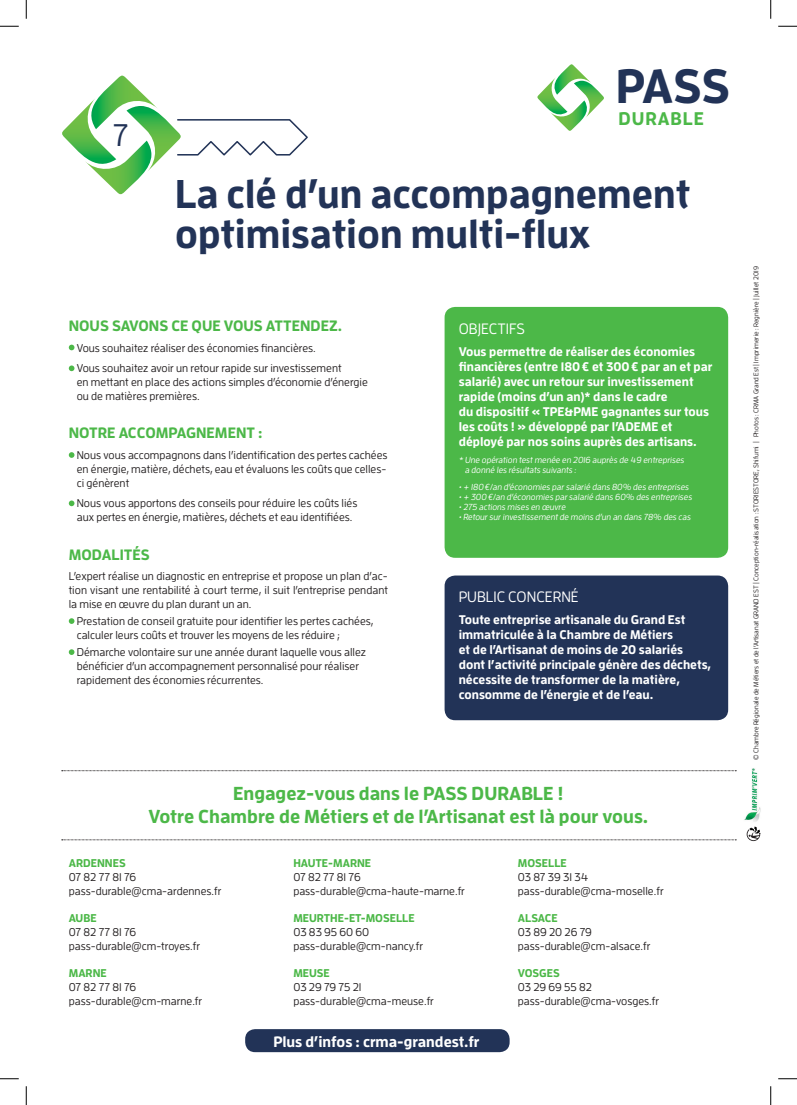
<style>
.page{position:relative;width:797px;height:1105px;background:#fff}
.page>*{position:absolute;margin:0;border:0;box-sizing:border-box;transform-origin:0 0}
.t1{font:700 48px "Enzo OT";color:#223357}
.t2{font:700 40px/40px "Enzo OT";color:#223357}
.t3{font:500 31.12px "Enzo OT";color:#223357}
.t4{font:700 18.75px/22.5px "Enzo OT";color:#4cb848;text-align:center}
.t5{font:700 18.25px "Enzo OT";letter-spacing:.05em;color:#4cb848}
.t6{font:700 15px "Enzo OT";color:#4cb848}
.t7{font:700 15px "Enzo OT";color:#fff}
.t8{font:500 15px "Enzo OT";color:#fff}
.t9{font:700 12.5px/15px "Enzo OT";color:#fff}
.t10{font:500 11.25px/13.8px "Enzo OT";color:#231f20}
.t11{font:700 11.25px "Enzo OT";color:#4cb848}
.t12{font:500 8.75px/10px "Enzo OT";color:#fff}
.t13{font:500 6.88px "Enzo OT";color:#231f20}
</style>
<div class="page">
<svg style="left:69px;top:345px;width:5px;height:5px"></svg>
<svg style="left:69px;top:365px;width:5px;height:6px"></svg>
<svg style="left:69px;top:452px;width:5px;height:6px"></svg>
<svg style="left:69px;top:500px;width:5px;height:6px"></svg>
<svg style="left:69px;top:618px;width:5px;height:6px"></svg>
<svg style="left:69px;top:649px;width:5px;height:6px"></svg>
<div style="left:444px;top:307px;width:284px;height:251px;background:#4cb848;border-radius:11px"></div>
<div style="left:444px;top:575px;width:284px;height:145px;background:#223357;border-radius:11px"></div>
<div style="left:245px;top:1029px;width:264px;height:23px;background:#223357;border-radius:10px"></div>
<svg style="left:62px;top:839px;width:674px;height:1px"></svg>
<svg style="left:62px;top:770px;width:674px;height:1px"></svg>
<svg style="left:537px;top:64px;width:67px;height:67px"></svg>
<svg style="left:62px;top:76px;width:245px;height:119px"></svg>
<img style="left:744px;top:768px;width:17px;height:54px">
<svg style="left:746px;top:826px;width:14px;height:15px"></svg>
<svg style="left:0;top:25px;width:19px;height:2px"></svg>
<svg style="left:778px;top:25px;width:19px;height:2px"></svg>
<svg style="left:0;top:1078px;width:19px;height:1px"></svg>
<svg style="left:778px;top:1078px;width:19px;height:1px"></svg>
<svg style="left:25px;top:0;width:2px;height:19px"></svg>
<svg style="left:25px;top:1086px;width:2px;height:19px"></svg>
<svg style="left:770px;top:0;width:1px;height:19px"></svg>
<svg style="left:770px;top:1086px;width:1px;height:19px"></svg>
<h3 class="t3" style="left:113px;top:117px;width:17px">7</h3>
<h1 class="t1" style="left:616px;top:58px;width:115px">PASS</h1>
<h3 class="t5" style="left:618px;top:108px;width:87px">DURABLE</h3>
<h2 class="t2" style="left:175px;top:173px;width:516px">La clé d’un accompagnement optimisation multi-flux</h2>
<h3 class="t6" style="left:69px;top:317px;width:275px">NOUS SAVONS CE QUE VOUS ATTENDEZ.</h3>
<p class="t10" style="left:77px;top:337px;width:266px;line-height:20.9px">Vous souhaitez réaliser des économies financières.<br>Vous souhaitez avoir un retour rapide sur investissement</p>
<p class="t10" style="left:77px;top:375px;width:293px">en mettant en place des actions simples d’économie d’énergie ou de matières premières.</p>
<h3 class="t6" style="left:69px;top:424px;width:195px">NOTRE ACCOMPAGNEMENT :</h3>
<p class="t10" style="left:77px;top:448px;width:312px;text-align:justify">Nous vous accompagnons dans l’identification des pertes cachées en énergie, matière, déchets, eau et évaluons les coûts que celles&shy;ci génèrent</p>
<p class="t10" style="left:77px;top:496px;width:282px">Nous vous apportons des conseils pour réduire les coûts liés aux pertes en énergie, matières, déchets et eau identifiées.</p>
<h3 class="t6" style="left:69px;top:545px;width:82px">MODALITÉS</h3>
<p class="t10" style="left:69px;top:569px;width:320px;text-align:justify">L’expert réalise un diagnostic en entreprise et propose un plan d’ac&shy;tion visant une rentabilité à court terme, il suit l’entreprise pendant la mise en œuvre du plan durant un an.</p>
<p class="t10" style="left:77px;top:614px;width:298px">Prestation de conseil gratuite pour identifier les pertes cachées, calculer leurs coûts et trouver les moyens de les réduire ;</p>
<p class="t10" style="left:77px;top:645px;width:291px">Démarche volontaire sur une année durant laquelle vous allez bénéficier d’un accompagnement personnalisé pour réaliser rapidement des économies récurrentes.</p>
<h3 class="t8" style="left:459px;top:319px;width:68px">OBJECTIFS</h3>
<p class="t9" style="left:459px;top:343px;width:255px">Vous permettre de réaliser des économies financières (entre 180€ et 300€ par an et par salarié) avec un retour sur investissement rapide (moins d’un an)* dans le cadre<br>du dispositif « TPE&amp;PME gagnantes sur tous les coûts ! » développé par l’ADEME et déployé par nos soins auprès des artisans.</p>
<p class="t12" style="left:465px;top:454px;width:222px;text-indent:-6px">* Une opération test menée en 2016 auprès de 49 entreprises a donné les résultats suivants :</p>
<p class="t12" style="left:459px;top:482px;width:233px">•+ 180€/an d’économies par salarié dans 80% des entreprises</p>
<p class="t12" style="left:459px;top:492px;width:236px">•+ 300€/an d’économies par salarié dans 60% des entreprises</p>
<p class="t12" style="left:459px;top:502px;width:110px">•275 actions mises en œuvre</p>
<p class="t12" style="left:459px;top:512px;width:235px">•Retour sur investissement de moins d’un an dans 78% des cas</p>
<h3 class="t8" style="left:459px;top:588px;width:122px">PUBLIC CONCERNÉ</h3>
<p class="t9" style="left:459px;top:612px;width:254px">Toute entreprise artisanale du Grand Est immatriculée à la Chambre de Métiers<br>et de l’Artisanat de moins de 20 salariés dont l’activité principale génère des déchets, nécessite de transformer de la matière, consomme de l’énergie et de l’eau.</p>
<h3 class="t4" style="left:148px;top:782px;width:501px">Engagez-vous dans le PASS DURABLE !<br>Votre Chambre de Métiers et de l’Artisanat est là pour vous.</h3>
<p class="t11" style="left:69px;top:856px;width:58px">ARDENNES</p>
<p class="t10" style="left:69px;top:870px;width:154px">07 82 77 81 76 pass-durable@cma-ardennes.fr</p>
<p class="t11" style="left:69px;top:911px;width:29px">AUBE</p>
<p class="t10" style="left:69px;top:925px;width:133px">07 82 77 81 76 pass-durable@cm-troyes.fr</p>
<p class="t11" style="left:69px;top:966px;width:40px">MARNE</p>
<p class="t10" style="left:69px;top:980px;width:135px">07 82 77 81 76 pass-durable@cm-marne.fr</p>
<p class="t11" style="left:293px;top:856px;width:79px">HAUTE-MARNE</p>
<p class="t10" style="left:293px;top:870px;width:173px">07 82 77 81 76 pass-durable@cma-haute-marne.fr</p>
<p class="t11" style="left:293px;top:911px;width:123px">MEURTHE-ET-MOSELLE</p>
<p class="t10" style="left:293px;top:925px;width:131px">03 83 95 60 60 pass-durable@cm-nancy.fr</p>
<p class="t11" style="left:293px;top:966px;width:38px">MEUSE</p>
<p class="t10" style="left:293px;top:980px;width:142px">03 29 79 75 21 pass-durable@cma-meuse.fr</p>
<h3 class="t7" style="left:273px;top:1033px;width:208px">Plus d’infos : crma-grandest.fr</h3>
<p class="t11" style="left:518px;top:856px;width:51px">MOSELLE</p>
<p class="t10" style="left:518px;top:870px;width:147px">03 87 39 31 34 pass-durable@cma-moselle.fr</p>
<p class="t11" style="left:518px;top:911px;width:41px">ALSACE</p>
<p class="t10" style="left:518px;top:925px;width:134px">03 89 20 26 79 pass-durable@cm-alsace.fr</p>
<p class="t11" style="left:518px;top:966px;width:43px">VOSGES</p>
<p class="t10" style="left:518px;top:980px;width:143px">03 29 69 55 82 pass-durable@cma-vosges.fr</p>
<p class="t13" style="left:752px;top:760px;width:495px;rotate:-90deg">© Chambre Régionale de Métiers et de l’Artisanat GRAND EST | Conception-réalisation : STORIESTORE, Shifumi | Photos : CRMA Grand Est | Imprimerie : Regnière | Juillet 2019</p>
</div>
